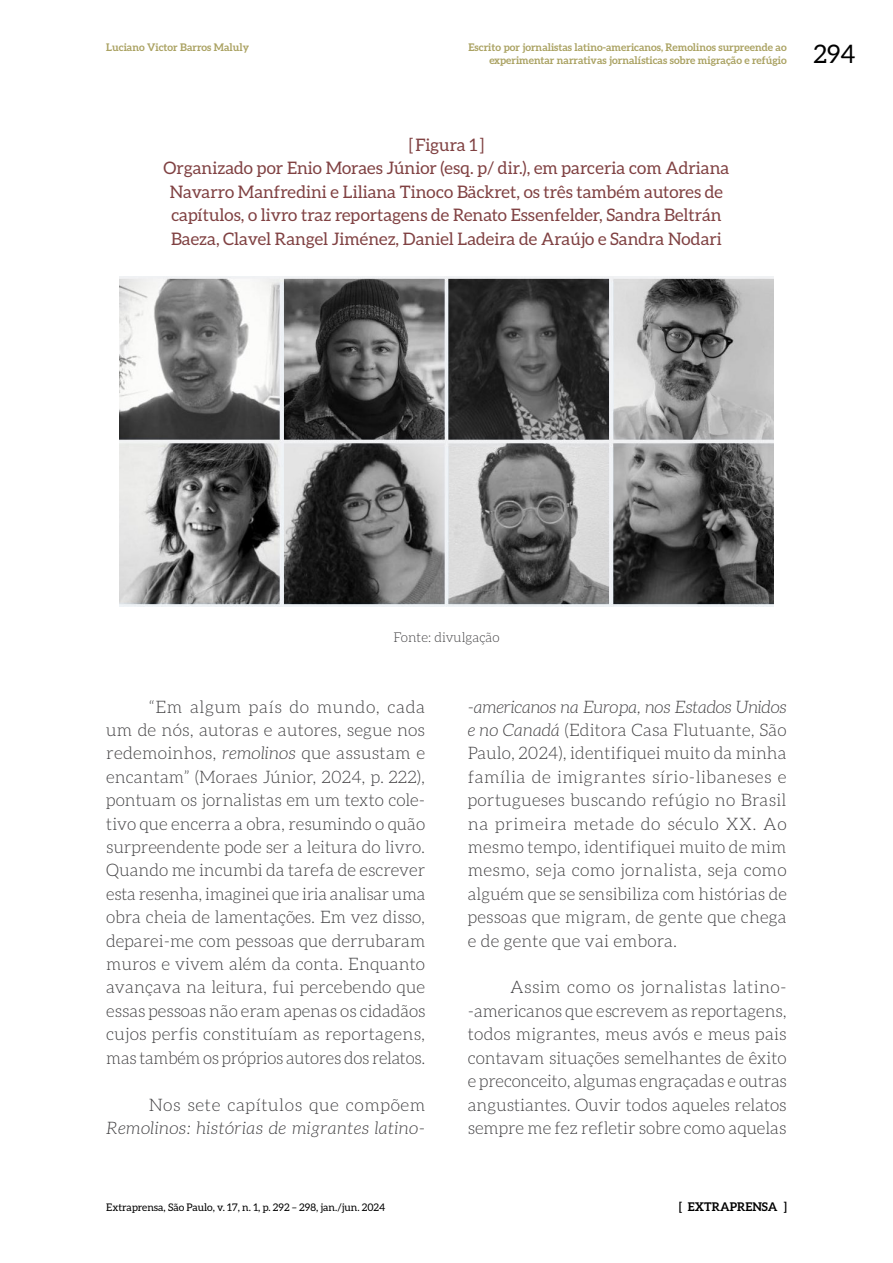
<style>
.page{position:relative;width:893px;height:1263px;background:#fff}
.page>*{position:absolute;margin:0;border:0;box-sizing:border-box;transform-origin:0 0}
.t1{font:25.5px "Aleo";color:#000}
.t2{font:300 17.25px/23.4px "Aleo";color:#414042;text-align:justify}
.t3{font:17.25px/23.4px "Aleo";color:#804142;text-align:center}
.t4{font:italic 300 17.25px "Aleo";letter-spacing:.025em;color:#414042}
.t5{font:300 17.25px "Aleo";letter-spacing:.03em;color:#414042}
.t6{font:300 13.5px "Aleo";color:#414042}
.t7{font:700 12px "Aleo";color:#000}
.t8{font:700 10.5px/12.6px "Aleo";color:#aaa262;text-align:right}
.t9{font:10.5px "Aleo";color:#000}
.s1{font-style:italic}
</style>
<div class="page">
<img style="left:120px;top:277px;width:653px;height:330px">
<p class="t8" style="left:106px;top:41px;width:144px">Luciano Victor Barros Maluly</p>
<p class="t8" style="left:468px;top:41px;width:320px">Escrito por jornalistas latino-americanos, Remolinos surpreende ao experimentar narrativas jornalísticas sobre migração e refúgio</p>
<h1 class="t1" style="left:813px;top:40px;width:43px">294</h1>
<p class="t3" style="left:164px;top:133px;width:567px">[ Figura 1 ]<br>Organizado por Enio Moraes Júnior (esq. p/ dir.), em parceria com Adriana Navarro Manfredini e Liliana Tinoco Bäckret, os três também autores de capítulos, o livro traz reportagens de Renato Essenfelder, Sandra Beltrán Baeza, Clavel Rangel Jiménez, Daniel Ladeira de Araújo e Sandra Nodari</p>
<p class="t6" style="left:393px;top:630px;width:108px">Fonte: divulgação</p>
<p class="t2" style="left:106px;top:695px;width:321px;text-indent:43px">“Em algum país do mundo, cada um de nós, autoras e autores, segue nos redemoinhos, <span class="s1">remolinos</span> que assustam e encantam” (Moraes Júnior, 2024, p. 222), pontuam os jornalistas em um texto cole&shy;tivo que encerra a obra, resumindo o quão surpreendente pode ser a leitura do livro.<br>Quando me incumbi da tarefa de escrever esta resenha, imaginei que iria analisar uma obra cheia de lamentações. Em vez disso, deparei-me com pessoas que derrubaram muros e vivem além da conta. Enquanto avançava na leitura, fui percebendo que essas pessoas não eram apenas os cidadãos cujos perfis constituíam as reportagens, mas também os próprios autores dos relatos.</p>
<p class="t5" style="left:149px;top:1095px;width:278px">Nos sete capítulos que compõem</p>
<p class="t4" style="left:106px;top:1118px;width:320px">Remolinos: histórias de migrantes latino-</p>
<p class="t2" style="left:468px;top:695px;width:321px"><span class="s1">-americanos na Europa, nos Estados Unidos e no Canadá</span> (Editora Casa Flutuante, São Paulo, 2024), identifiquei muito da minha família de imigrantes sírio-libaneses e portugueses buscando refúgio no Brasil na primeira metade do século XX. Ao mesmo tempo, identifiquei muito de mim mesmo, seja como jornalista, seja como alguém que se sensibiliza com histórias de pessoas que migram, de gente que chega e de gente que vai embora.</p>
<p class="t2" style="left:468px;top:976px;width:321px;text-indent:43px">Assim como os jornalistas latino--americanos que escrevem as reportagens, todos migrantes, meus avós e meus pais contavam situações semelhantes de êxito e preconceito, algumas engraçadas e outras angustiantes. Ouvir todos aqueles relatos sempre me fez refletir sobre como aquelas</p>
<p class="t9" style="left:106px;top:1201px;width:280px">Extraprensa, São Paulo, v. 17, n. 1, p. 292 – 298, jan./jun. 2024</p>
<p class="t7" style="left:679px;top:1199px;width:109px">[ EXTRAPRENSA ]</p>
</div>
